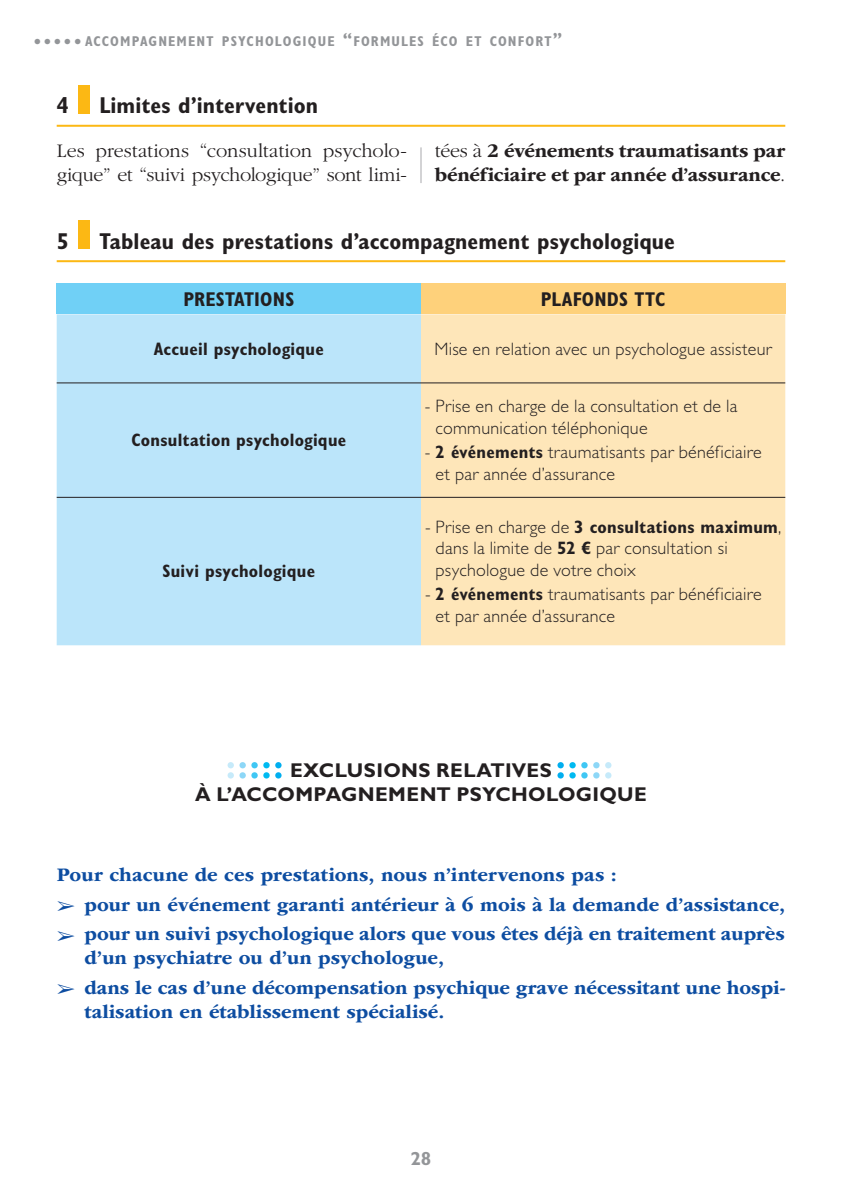
<style>
.page{position:relative;width:842px;height:1191px;background:#fff}
.page>*{position:absolute;margin:0;border:0;box-sizing:border-box;transform-origin:0 0}
.t1{font:700 condensed 23px "Gill Sans Std";letter-spacing:.005em;color:#231f20}
.t2{font:700 20px/29.6px "ITC Garamond Std";color:#0d4da1}
.t3{font:300 20px/24px "ITC Garamond Std";letter-spacing:-.005em;color:#231f20}
.t4{font:700 20px/24px "ITC Garamond Std";letter-spacing:-.005em;color:#231f20}
.t5{font:700 20px/24px "Gill Sans Std";letter-spacing:.015em;color:#231f20;text-align:center}
.t6{font:700 condensed 20px "Gill Sans Std";letter-spacing:.01em;color:#231f20}
.t7{font:700 19px "Gill Sans Std";color:#939598}
.t8{font:300 18px/21.6px "Gill Sans Std";letter-spacing:.015em;color:#231f20}
.t9{font:700 condensed 18px "Gill Sans Std";letter-spacing:.015em;color:#231f20}
.t10{font:700 condensed 14.2px "Gill Sans Std";letter-spacing:.08em;color:#939598}
.s1{font-stretch:normal;font-size:19px}
.s2{font-size:19px}
.s3{font-weight:300}
.s4{font-weight:700;font-stretch:condensed}
</style>
<div class="page">
<hr style="left:57px;top:125px;width:728px;height:2px;background:#fcb814">
<div style="left:78px;top:85px;width:12px;height:28px;background:#fcb814"></div>
<hr style="left:57px;top:260px;width:728px;height:2px;background:#fcb814">
<div style="left:78px;top:220px;width:12px;height:29px;background:#fcb814"></div>
<div style="left:239px;top:762px;width:7px;height:6px;background:#8dd7f7;border-radius:50%"></div>
<div style="left:251px;top:762px;width:7px;height:6px;background:#40c7f4;border-radius:50%"></div>
<div style="left:263px;top:762px;width:7px;height:6px;background:#00baf1;border-radius:50%"></div>
<div style="left:275px;top:762px;width:7px;height:6px;background:#00aeef;border-radius:50%"></div>
<svg style="left:228px;top:762px;width:6px;height:16px"></svg>
<div style="left:239px;top:772px;width:7px;height:6px;background:#8dd7f7;border-radius:50%"></div>
<div style="left:251px;top:772px;width:7px;height:6px;background:#40c7f4;border-radius:50%"></div>
<div style="left:263px;top:772px;width:7px;height:6px;background:#00baf1;border-radius:50%"></div>
<div style="left:275px;top:772px;width:7px;height:6px;background:#00aeef;border-radius:50%"></div>
<div style="left:593px;top:772px;width:7px;height:6px;background:#8dd7f7;border-radius:50%"></div>
<div style="left:581px;top:772px;width:7px;height:6px;background:#40c7f4;border-radius:50%"></div>
<div style="left:569px;top:772px;width:7px;height:6px;background:#00baf1;border-radius:50%"></div>
<div style="left:557px;top:772px;width:7px;height:6px;background:#00aeef;border-radius:50%"></div>
<svg style="left:605px;top:762px;width:6px;height:16px"></svg>
<div style="left:593px;top:762px;width:7px;height:6px;background:#8dd7f7;border-radius:50%"></div>
<div style="left:581px;top:762px;width:7px;height:6px;background:#40c7f4;border-radius:50%"></div>
<div style="left:569px;top:762px;width:7px;height:6px;background:#00baf1;border-radius:50%"></div>
<div style="left:557px;top:762px;width:7px;height:6px;background:#00aeef;border-radius:50%"></div>
<div style="left:57px;top:283px;width:364px;height:31px;background:#70d0f6"></div>
<div style="left:421px;top:283px;width:364px;height:31px;background:#fed17b"></div>
<div style="left:57px;top:314px;width:364px;height:331px;background:#bbe5fa"></div>
<div style="left:421px;top:314px;width:364px;height:331px;background:#fee6b9"></div>
<hr style="left:57px;top:382px;width:364px;height:1px;background:#231f20">
<hr style="left:421px;top:382px;width:364px;height:1px;background:#231f20">
<hr style="left:57px;top:497px;width:364px;height:1px;background:#231f20">
<hr style="left:421px;top:497px;width:364px;height:1px;background:#231f20">
<hr style="left:420px;top:147px;width:1px;height:36px;background:#a8a9ad">
<p class="t10" style="left:34px;top:33px;width:530px"><span class="s1">•••••</span> ACCOMPAGNEMENT PSYCHOLOGIQUE <span class="s2">“</span>FORMULES ÉCO ET CONFORT<span class="s2">”</span></p>
<p class="t1" style="left:57px;top:92px;width:13px">4</p>
<p class="t1" style="left:99px;top:92px;width:220px">Limites d’intervention</p>
<p class="t3" style="left:57px;top:139px;width:352px">Les prestations “consultation psycholo&shy;gique” et “suivi psychologique” sont limi-</p>
<p class="t4" style="left:435px;top:139px;width:352px"><span class="s3">tées à</span> 2 événements traumatisants par bénéficiaire et par année d’assurance<span class="s3">.</span></p>
<p class="t1" style="left:57px;top:227px;width:13px">5</p>
<p class="t1" style="left:99px;top:227px;width:577px">Tableau des prestations d’accompagnement psychologique</p>
<p class="t6" style="left:183px;top:287px;width:112px">PRESTATIONS</p>
<p class="t6" style="left:541px;top:287px;width:126px">PLAFONDS TTC</p>
<p class="t9" style="left:154px;top:338px;width:171px">Accueil psychologique</p>
<p class="t8" style="left:434px;top:338px;width:339px">Mise en relation avec un psychologue assisteur</p>
<p class="t9" style="left:131px;top:429px;width:216px">Consultation psychologique</p>
<p class="t9" style="left:162px;top:560px;width:154px">Suivi psychologique</p>
<p class="t8" style="left:436px;top:396px;width:303px;text-indent:-11px">- Prise en charge de la consultation et de la communication téléphonique</p>
<p class="t8" style="left:436px;top:442px;width:328px;text-indent:-11px">- <span class="s4">2 événements</span> traumatisants par bénéficiaire et par année d’assurance</p>
<p class="t8" style="left:436px;top:516px;width:347px;text-indent:-11px">- Prise en charge de <span class="s4">3 consultations maximum</span>, dans la limite de <span class="s4">52 €</span> par consultation si psychologue de votre choix</p>
<p class="t8" style="left:436px;top:584px;width:328px;text-indent:-11px">- <span class="s4">2 événements</span> traumatisants par bénéficiaire et par année d’assurance</p>
<p class="t5" style="left:195px;top:758px;width:453px">EXCLUSIONS RELATIVES<br>À L’ACCOMPAGNEMENT PSYCHOLOGIQUE</p>
<p class="t2" style="left:85px;top:859px;width:702px;text-indent:-28px">Pour chacune de ces prestations, nous n’intervenons pas :<br>pour un événement garanti antérieur à 6 mois à la demande d’assistance, pour un suivi psychologique alors que vous êtes déjà en traitement auprès</p>
<p class="t2" style="left:85px;top:943px;width:702px">d’un psychiatre ou d’un psychologue,<br>dans le cas d’une décompensation psychique grave nécessitant une hospi-</p>
<p class="t2" style="left:85px;top:996px;width:361px">talisation en établissement spécialisé.</p>
<p class="t7" style="left:410px;top:1147px;width:22px">28</p>
</div>
